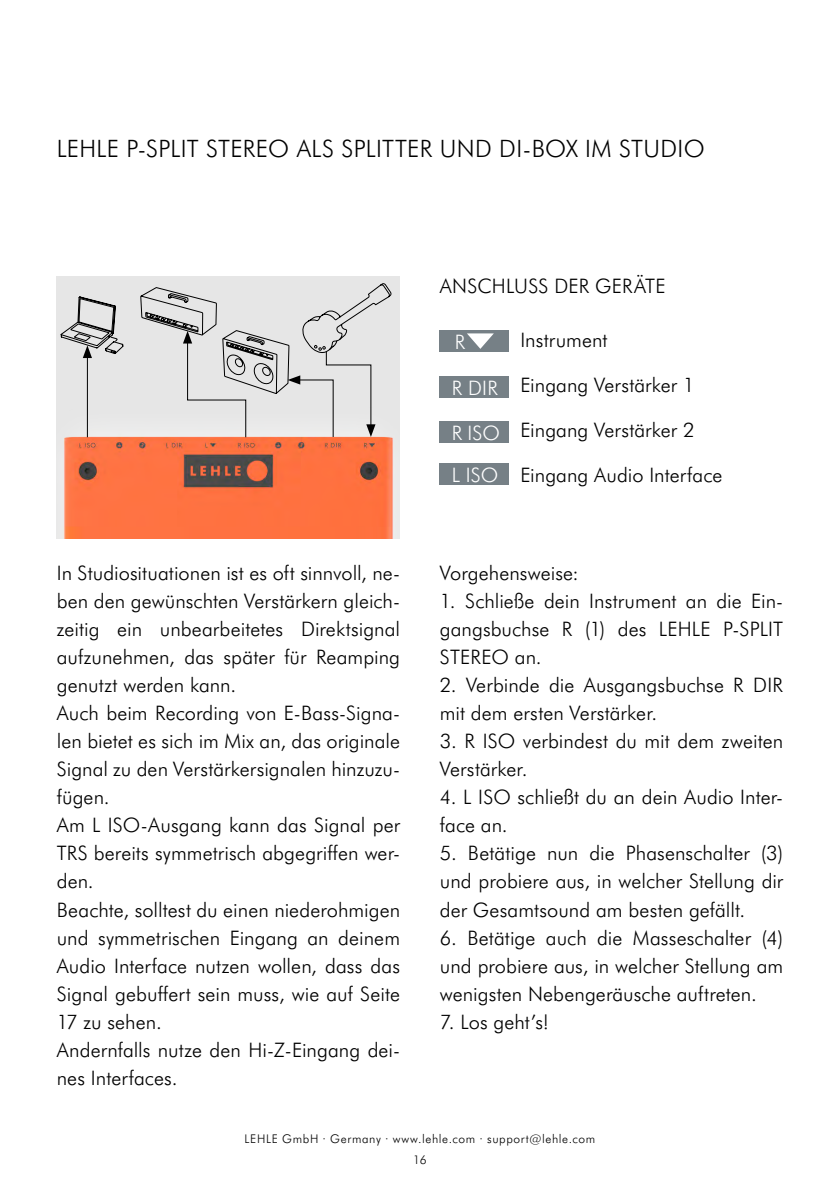
<style>
.page{position:relative;width:840px;height:1191px;background:#fff}
.page>*{position:absolute;margin:0;border:0;box-sizing:border-box;transform-origin:0 0}
.t1{font:300 24px "Futura BT";letter-spacing:.01em;color:#000}
.t2{font:300 20px/28px "Futura BT";letter-spacing:.005em;color:#000}
.t3{font:300 20px "Futura BT";letter-spacing:.015em;color:#fff}
.t4{font:300 12px "Futura BT";letter-spacing:.05em;color:#000}
</style>
<div class="page">
<div style="left:56px;top:276px;width:343px;height:263px;background:#e6e6e6"></div>
<img style="left:64px;top:404px;width:329px;height:135px">
<svg style="left:140px;top:283px;width:251px;height:155px"></svg>
<hr style="left:87px;top:355px;width:1px;height:82px;background:#000">
<svg style="left:60px;top:296px;width:64px;height:62px"></svg>
<div style="left:439px;top:330px;width:69px;height:22px;background:#768086"></div>
<svg style="left:467px;top:333px;width:26px;height:16px"></svg>
<div style="left:439px;top:421px;width:69px;height:22px;background:#768086"></div>
<div style="left:439px;top:376px;width:69px;height:22px;background:#768086"></div>
<div style="left:439px;top:463px;width:69px;height:22px;background:#768086"></div>
<p class="t1" style="left:57px;top:132px;width:649px">LEHLE P-SPLIT STEREO ALS SPLITTER UND DI-BOX IM STUDIO</p>
<p class="t2" style="left:439px;top:272px;width:227px">ANSCHLUSS DER GERÄTE</p>
<p class="t2" style="left:520px;top:325px;width:89px">Instrument</p>
<p class="t3" style="left:454px;top:328px;width:12px">R</p>
<p class="t3" style="left:451px;top:374px;width:48px">R DIR</p>
<p class="t2" style="left:520px;top:370px;width:176px">Eingang Verstärker 1</p>
<p class="t3" style="left:451px;top:419px;width:50px">R ISO</p>
<p class="t2" style="left:520px;top:415px;width:176px">Eingang Verstärker 2</p>
<p class="t3" style="left:451px;top:461px;width:48px">L ISO</p>
<p class="t2" style="left:520px;top:460px;width:203px">Eingang Audio Interface</p>
<p class="t2" style="left:57px;top:558px;width:345px">In Studiosituationen ist es oft sinnvoll, ne&shy;ben den gewünschten Verstärkern gleich&shy;zeitig ein unbearbeitetes Direktsignal aufzunehmen, das später für Reamping genutzt werden kann.<br>Auch beim Recording von E-Bass-Signa&shy;len bietet es sich im Mix an, das originale Signal zu den Verstärkersignalen hinzuzu&shy;fügen.<br>Am L ISO-Ausgang kann das Signal per TRS bereits symmetrisch abgegriffen wer&shy;den.<br>Beachte, solltest du einen niederohmigen und symmetrischen Eingang an deinem Audio Interface nutzen wollen, dass das Signal gebuffert sein muss, wie auf Seite 17 zu sehen.<br>Andernfalls nutze den Hi-Z-Eingang dei&shy;nes Interfaces.</p>
<p class="t2" style="left:439px;top:558px;width:140px">Vorgehensweise:</p>
<p class="t2" style="left:439px;top:586px;width:344px;text-align:justify">1. Schließe dein Instrument an die Ein&shy;gangsbuchse R (1) des LEHLE P-SPLIT STEREO an.</p>
<p class="t2" style="left:439px;top:670px;width:344px">2. Verbinde die Ausgangsbuchse R DIR mit dem ersten Verstärker.</p>
<p class="t2" style="left:439px;top:726px;width:345px">3. R ISO verbindest du mit dem zweiten<br>Verstärker.</p>
<p class="t2" style="left:439px;top:782px;width:344px">4. L ISO schließt du an dein Audio Inter&shy;face an.</p>
<p class="t2" style="left:439px;top:838px;width:345px;text-align:justify">5. Betätige nun die Phasenschalter (3) und probiere aus, in welcher Stellung dir der Gesamtsound am besten gefällt.</p>
<p class="t2" style="left:439px;top:922px;width:344px;text-align:justify">6. Betätige auch die Masseschalter (4) und probiere aus, in welcher Stellung am wenigsten Nebengeräusche auftreten.</p>
<p class="t2" style="left:439px;top:1006px;width:111px">7. Los geht’s!</p>
<p class="t4" style="left:244px;top:1130px;width:352px">LEHLE GmbH · Germany · www.lehle.com · support@lehle.com</p>
<p class="t4" style="left:413px;top:1151px;width:15px">16</p>
</div>
